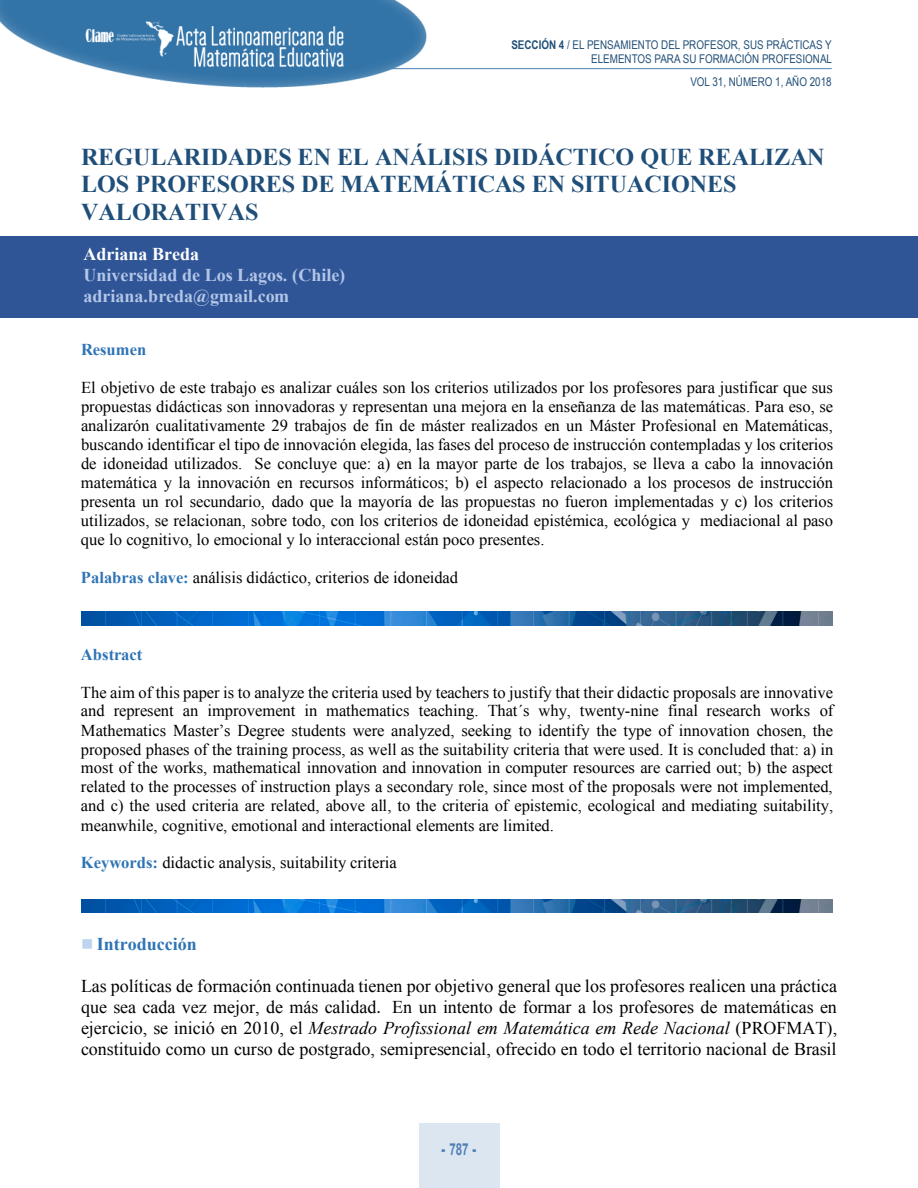
<style>
.page{position:relative;width:918px;height:1188px;background:#fff}
.page>*{position:absolute;margin:0;border:0;box-sizing:border-box;transform-origin:0 0}
.t1{font:700 24.15px/27.6px "Times New Roman";letter-spacing:-.005em;color:#1f4e79}
.t2{font:18px/21.1px "Times New Roman";color:#000;text-align:justify}
.t3{font:700 18px/20.9px "Times New Roman";color:#b4c6e7}
.t4{font:700 18px "Times New Roman";color:#2e74b5}
.t5{font:700 18px "Times New Roman";color:#fff}
.t6{font:16.5px/19px "Times New Roman";color:#000;text-align:justify}
.t7{font:700 16.5px "Times New Roman";letter-spacing:-.005em;color:#2e74b5}
.t8{font:700 16.5px "Arial";color:#4f80b4;scale:.7 1}
.t9{font:12px/14.4px "Arial Narrow";color:#214f77;text-align:right}
.s1{font-weight:700}
.s2{font-weight:700;color:#2e74b5}
.s3{color:#bdd6ee}
.s4{font-family:"Calibri"}
.s5{font-style:italic}
.s6{font-weight:900}
</style>
<div class="page">
<img style="left:0;top:0;width:435px;height:88px">
<hr style="left:389px;top:68px;width:443px;height:1px;background:#4f80b4">
<div style="left:419px;top:1123px;width:80px;height:65px;background:#dce6f0"></div>
<img style="left:81px;top:612px;width:752px;height:13px">
<img style="left:81px;top:899px;width:752px;height:14px">
<div style="left:0;top:236px;width:918px;height:82px;background:#2f5597"></div>
<p class="t9" style="left:511px;top:37px;width:322px"><span class="s1">SECCIÓN 4</span> / EL PENSAMIENTO DEL PROFESOR, SUS PRÁCTICAS Y<br>ELEMENTOS PARA SU FORMACIÓN PROFESIONAL</p>
<p class="t9" style="left:690px;top:75px;width:143px">VOL 31, NÚMERO 1, AÑO 2018</p>
<h1 class="t1" style="left:81px;top:143px;width:745px">REGULARIDADES EN EL ANÁLISIS DIDÁCTICO QUE REALIZAN<br>LOS PROFESORES DE MATEMÁTICAS EN SITUACIONES<br>VALORATIVAS</h1>
<p class="t5" style="left:84px;top:244px;width:117px">Adriana Breda</p>
<p class="t3" style="left:84px;top:264px;width:263px">Universidad de Los Lagos. (Chile) adriana.breda@gmail.com</p>
<p class="t7" style="left:81px;top:340px;width:67px">Resumen</p>
<p class="t6" style="left:81px;top:378px;width:754px">El objetivo de este trabajo es analizar cuáles son los criterios utilizados por los profesores para justificar que sus propuestas didácticas son innovadoras y representan una mejora en la enseñanza de las matemáticas. Para eso, se analizarón cualitativamente 29 trabajos de fin de máster realizados en un Máster Profesional en Matemáticas, buscando identificar el tipo de innovación elegida, las fases del proceso de instrucción contempladas y los criterios de idoneidad utilizados. Se concluye que: a) en la mayor parte de los trabajos, se lleva a cabo la innovación matemática y la innovación en recursos informáticos; b) el aspecto relacionado a los procesos de instrucción presenta un rol secundario, dado que la mayoría de las propuestas no fueron implementadas y c) los criterios utilizados, se relacionan, sobre todo, con los criterios de idoneidad epistémica, ecológica y mediacional al paso que lo cognitivo, lo emocional y lo interaccional están poco presentes.</p>
<p class="t6" style="left:81px;top:567px;width:378px"><span class="s2">Palabras clave:</span> análisis didáctico, criterios de idoneidad</p>
<p class="t7" style="left:81px;top:645px;width:63px">Abstract</p>
<p class="t6" style="left:81px;top:683px;width:754px">The aim of this paper is to analyze the criteria used by teachers to justify that their didactic proposals are innovative and represent an improvement in mathematics teaching. That´s why, twenty-nine final research works of Mathematics Master’s Degree students were analyzed, seeking to identify the type of innovation chosen, the proposed phases of the training process, as well as the suitability criteria that were used. It is concluded that: a) in most of the works, mathematical innovation and innovation in computer resources are carried out; b) the aspect related to the processes of instruction plays a secondary role, since most of the proposals were not implemented, and c) the used criteria are related, above all, to the criteria of epistemic, ecological and mediating suitability, meanwhile, cognitive, emotional and interactional elements are limited.</p>
<p class="t6" style="left:81px;top:853px;width:317px"><span class="s2">Keywords:</span> didactic analysis, suitability criteria</p>
<p class="t4" style="left:81px;top:934px;width:117px"><span class="s3">■</span> Introducción</p>
<p class="t2" style="left:81px;top:975px;width:758px">Las políticas de formación continuada tienen por objetivo general que los profesores realicen una práctica que sea cada vez mejor, de más calidad<span class="s4">.</span> En un intento de formar a los profesores de matemáticas en ejercicio, se inició en 2010, el <span class="s5">Mestrado Profissional em Matemática em Rede Nacional</span> (PROFMAT), constituido como un curso de postgrado, semipresencial, ofrecido en todo el territorio nacional de Brasil</p>
<p class="t8" style="left:442px;top:1140px;width:51px"><span class="s6">-</span> 787 <span class="s6">-</span></p>
</div>
